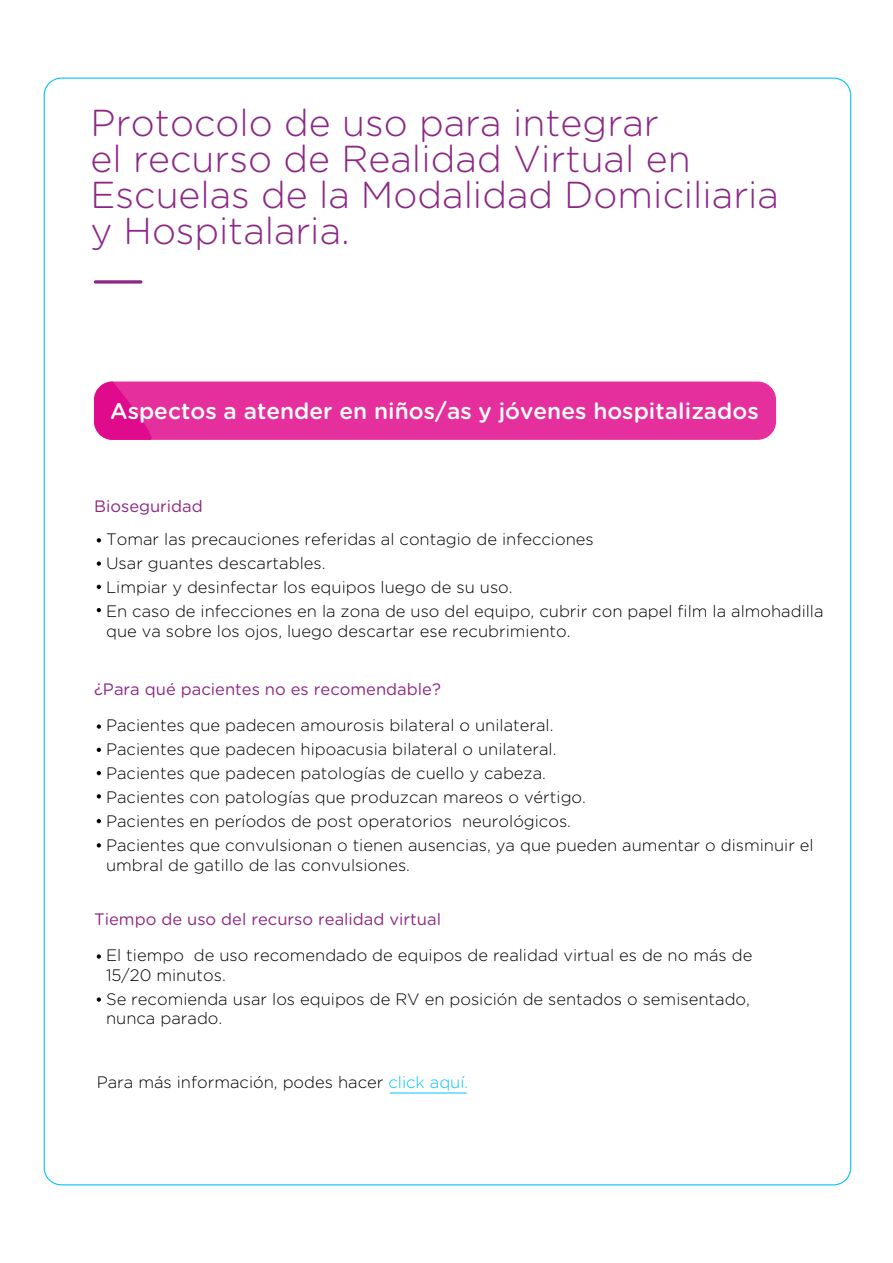
<style>
.page{position:relative;width:893px;height:1263px;background:#fff}
.page>*{position:absolute;margin:0;border:0;box-sizing:border-box;transform-origin:0 0}
.t1{font:300 75px "Gotham Rounded";color:#8c2785}
.t2{font:300 37.5px/36px "Gotham Rounded";color:#8c2785}
.t3{font:500 22.65px "Gotham Rounded";color:#fff}
.t4{font:300 16.5px/24px "Gotham Rounded";color:#000}
.t5{font:16.5px "Gotham Rounded";color:#8d2785}
.s1{color:#02c2ff}
</style>
<div class="page">
<div style="left:94px;top:381px;width:682px;height:59px;background:#e42f9d;border-radius:18px"></div>
<svg style="left:94px;top:381px;width:66px;height:59px"></svg>
<svg style="left:97px;top:538px;width:4px;height:4px"></svg>
<svg style="left:97px;top:561px;width:4px;height:5px"></svg>
<svg style="left:97px;top:585px;width:4px;height:4px"></svg>
<svg style="left:97px;top:608px;width:4px;height:4px"></svg>
<svg style="left:97px;top:724px;width:4px;height:5px"></svg>
<svg style="left:97px;top:748px;width:4px;height:4px"></svg>
<svg style="left:97px;top:771px;width:4px;height:4px"></svg>
<svg style="left:97px;top:794px;width:4px;height:4px"></svg>
<svg style="left:97px;top:819px;width:4px;height:4px"></svg>
<svg style="left:97px;top:843px;width:4px;height:4px"></svg>
<svg style="left:97px;top:954px;width:4px;height:5px"></svg>
<svg style="left:97px;top:997px;width:4px;height:5px"></svg>
<hr style="left:390px;top:1092px;width:77px;height:1px;background:#02c2ff">
<h2 class="t2" style="left:90px;top:103px;width:690px">Protocolo de uso para integrar<br>el recurso de Realidad Virtual en<br>Escuelas de la Modalidad Domiciliaria y Hospitalaria.</h2>
<h1 class="t1" style="left:96px;top:195px;width:46px">_</h1>
<h3 class="t3" style="left:110px;top:395px;width:650px">Aspectos a atender en niños/as y jóvenes hospitalizados</h3>
<p class="t5" style="left:94px;top:495px;width:110px">Bioseguridad</p>
<p class="t4" style="left:106px;top:527px;width:719px">Tomar las precauciones referidas al contagio de infecciones<br>Usar guantes descartables.<br>Limpiar y desinfectar los equipos luego de su uso.<br>En caso de infecciones en la zona de uso del equipo, cubrir con papel film la almohadilla</p>
<p class="t4" style="left:106px;top:618px;width:466px">que va sobre los ojos, luego descartar ese recubrimiento.</p>
<p class="t5" style="left:94px;top:678px;width:348px">¿Para qué pacientes no es recomendable?</p>
<p class="t4" style="left:106px;top:713px;width:709px">Pacientes que padecen amourosis bilateral o unilateral.<br>Pacientes que padecen hipoacusia bilateral o unilateral.<br>Pacientes que padecen patologías de cuello y cabeza.<br>Pacientes con patologías que produzcan mareos o vértigo.<br>Pacientes en períodos de post operatorios neurológicos.<br>Pacientes que convulsionan o tienen ausencias, ya que pueden aumentar o disminuir el</p>
<p class="t4" style="left:106px;top:852px;width:305px">umbral de gatillo de las convulsiones.</p>
<p class="t5" style="left:94px;top:908px;width:349px">Tiempo de uso del recurso realidad virtual</p>
<p class="t4" style="left:106px;top:945px;width:648px;line-height:19.5px">El tiempo de uso recomendado de equipos de realidad virtual es de no más de<br>15/20 minutos.</p>
<p class="t4" style="left:106px;top:988px;width:645px;line-height:19.5px">Se recomienda usar los equipos de RV en posición de sentados o semisentado, nunca parado.</p>
<p class="t4" style="left:97px;top:1070px;width:373px">Para más información, podes hacer <span class="s1">click aquí.</span></p>
</div>
